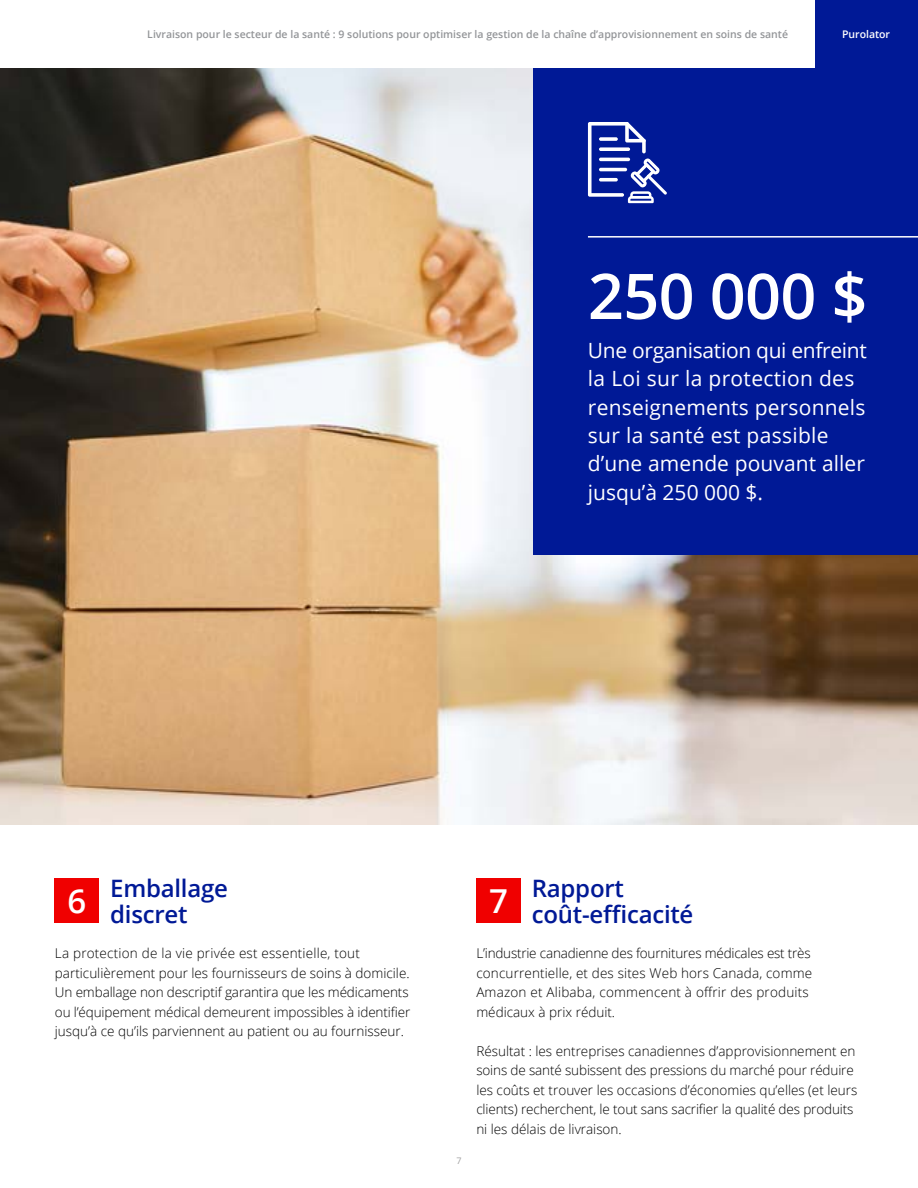
<style>
.page{position:relative;width:918px;height:1188px;background:#fff}
.page>*{position:absolute;margin:0;border:0;box-sizing:border-box;transform-origin:0 0}
.t1{font:600 63px "Open Sans";letter-spacing:-.01em;color:#fff}
.t2{font:600 33px "Open Sans";color:#fff}
.t3{font:600 24px/26.4px "Open Sans";letter-spacing:-.01em;color:#001996}
.t4{font:21px/28.3px "Open Sans";letter-spacing:.01em;color:#fff}
.t5{font:300 13.5px/19.5px "Open Sans";color:#000}
.t6{font:600 10.5px "Open Sans";color:#939598}
.t7{font:600 10.5px "Open Sans";color:#fff}
.t8{font:9px "Open Sans";color:#a09fa0}
</style>
<div class="page">
<div style="left:816px;top:0;width:102px;height:68px;background:#001996"></div>
<img style="left:0;top:68px;width:918px;height:756px">
<div style="left:55px;top:878px;width:44px;height:44px;background:#f00000"></div>
<div style="left:476px;top:878px;width:45px;height:44px;background:#f00000"></div>
<div style="left:533px;top:68px;width:385px;height:486px;background:#001996"></div>
<hr style="left:588px;top:236px;width:330px;height:2px;background:#fff">
<svg style="left:588px;top:122px;width:79px;height:81px"></svg>
<p class="t6" style="left:147px;top:27px;width:642px">Livraison pour le secteur de la santé : 9 solutions pour optimiser la gestion de la chaîne d’approvisionnement en soins de santé</p>
<p class="t7" style="left:842px;top:27px;width:50px">Purolator</p>
<h1 class="t1" style="left:588px;top:253px;width:281px">250 000 $</h1>
<h3 class="t4" style="left:588px;top:336px;width:281px">Une organisation qui enfreint la Loi sur la protection des renseignements personnels sur la santé est passible d’une amende pouvant aller jusqu’à 250 000 $.</h3>
<h2 class="t2" style="left:68px;top:878px;width:20px">6</h2>
<h3 class="t3" style="left:110px;top:874px;width:119px">Emballage discret</h3>
<p class="t5" style="left:55px;top:943px;width:357px">La protection de la vie privée est essentielle, tout particulièrement pour les fournisseurs de soins à domicile.<br>Un emballage non descriptif garantira que les médicaments ou l’équipement médical demeurent impossibles à identifier jusqu’à ce qu’ils parviennent au patient ou au fournisseur.</p>
<p class="t8" style="left:456px;top:1155px;width:7px">7</p>
<h2 class="t2" style="left:489px;top:878px;width:20px">7</h2>
<h3 class="t3" style="left:532px;top:874px;width:163px">Rapport coût-efficacité</h3>
<p class="t5" style="left:476px;top:943px;width:337px">L’industrie canadienne des fournitures médicales est très concurrentielle, et des sites Web hors Canada, comme Amazon et Alibaba, commencent à offrir des produits médicaux à prix réduit.</p>
<p class="t5" style="left:476px;top:1041px;width:383px">Résultat : les entreprises canadiennes d’approvisionnement en soins de santé subissent des pressions du marché pour réduire les coûts et trouver les occasions d’économies qu’elles (et leurs clients) recherchent, le tout sans sacrifier la qualité des produits ni les délais de livraison.</p>
</div>
